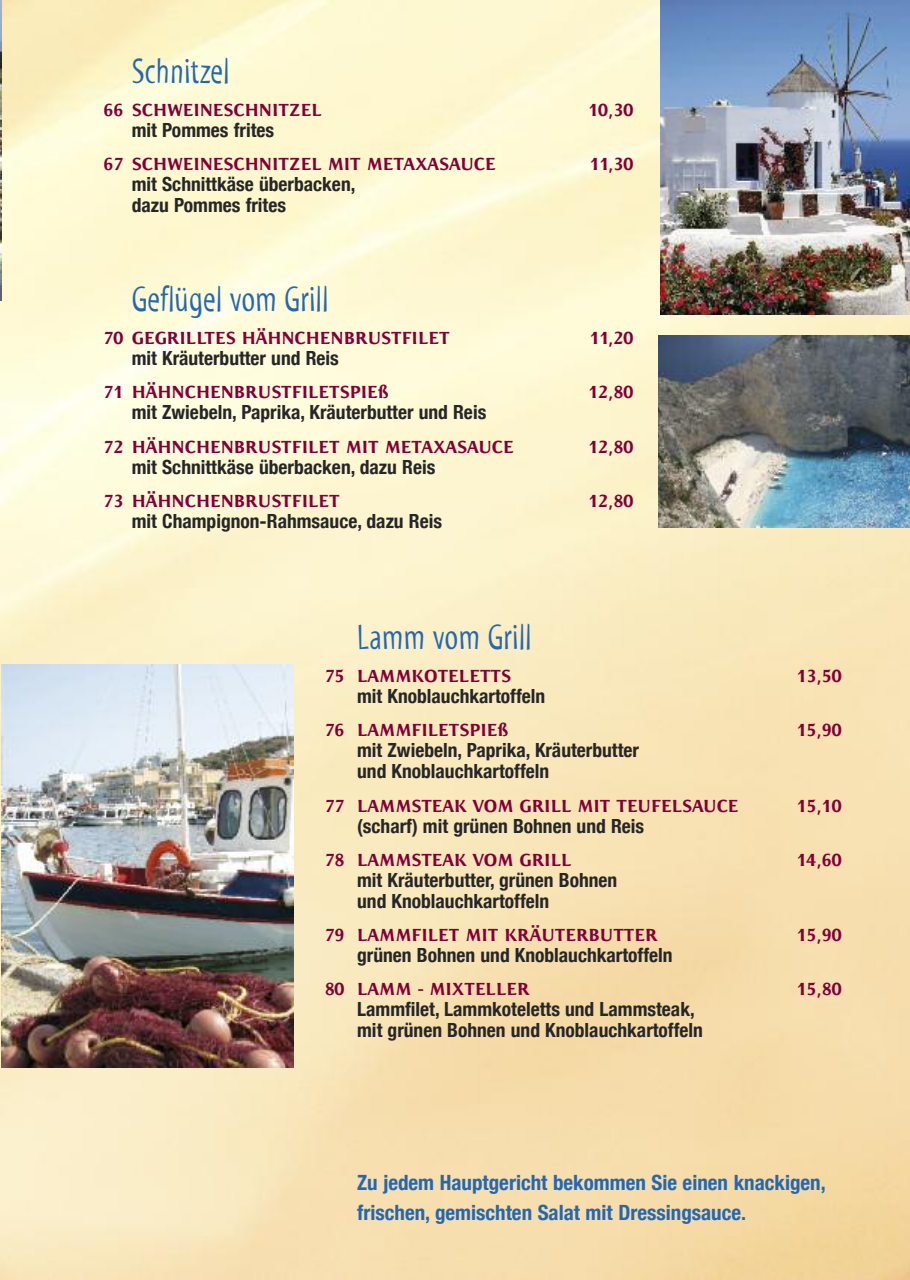
<style>
.page{position:relative;width:910px;height:1280px;background:#fff}
.page>*{position:absolute;margin:0;border:0;box-sizing:border-box;transform-origin:0 0}
.t1{font:36.3px "Myriad Std Tilt";letter-spacing:.01em;color:#2567b0;scale:.91 1}
.t2{font:700 condensed 21px/29.8px "Helvetica Neue";color:#2567b0}
.t3{font:700 condensed 19.5px/21px "Helvetica Neue";color:#272627}
.t4{font:900 18px "Resavska Sans ITC Std";color:#820038}
</style>
<div class="page">
<img style="left:0;top:0;width:910px;height:1280px">
<img style="left:2px;top:665px;width:291px;height:403px">
<img style="left:660px;top:0;width:250px;height:315px">
<img style="left:659px;top:336px;width:251px;height:191px">
<img style="left:0;top:0;width:1px;height:300px">
<h1 class="t1" style="left:132px;top:57px;width:109px">Schnitzel</h1>
<p class="t4" style="left:104px;top:103px;width:220px">66 SCHWEINESCHNITZEL</p>
<p class="t4" style="left:588px;top:103px;width:46px">10,30</p>
<p class="t3" style="left:132px;top:119px;width:144px">mit Pommes frites</p>
<p class="t4" style="left:104px;top:157px;width:394px">67 SCHWEINESCHNITZEL MIT METAXASAUCE</p>
<p class="t4" style="left:590px;top:157px;width:45px">11,30</p>
<p class="t3" style="left:132px;top:173px;width:225px">mit Schnittkäse überbacken, dazu Pommes frites</p>
<h1 class="t1" style="left:132px;top:286px;width:218px">Geflügel vom Grill</h1>
<p class="t4" style="left:104px;top:331px;width:347px">70 GEGRILLTES HÄHNCHENBRUSTFILET</p>
<p class="t4" style="left:590px;top:331px;width:45px">11,20</p>
<p class="t3" style="left:132px;top:348px;width:209px">mit Kräuterbutter und Reis</p>
<p class="t4" style="left:104px;top:385px;width:286px">71 HÄHNCHENBRUSTFILETSPIEß</p>
<p class="t4" style="left:588px;top:385px;width:46px">12,80</p>
<p class="t3" style="left:132px;top:402px;width:356px">mit Zwiebeln, Paprika, Kräuterbutter und Reis</p>
<p class="t4" style="left:104px;top:439px;width:412px">72 HÄHNCHENBRUSTFILET MIT METAXASAUCE</p>
<p class="t4" style="left:588px;top:439px;width:46px">12,80</p>
<p class="t3" style="left:132px;top:456px;width:305px">mit Schnittkäse überbacken, dazu Reis</p>
<p class="t4" style="left:104px;top:494px;width:238px">73 HÄHNCHENBRUSTFILET</p>
<p class="t4" style="left:588px;top:494px;width:46px">12,80</p>
<p class="t3" style="left:132px;top:510px;width:312px">mit Champignon-Rahmsauce, dazu Reis</p>
<h1 class="t1" style="left:357px;top:624px;width:193px">Lamm vom Grill</h1>
<p class="t4" style="left:325px;top:669px;width:188px">75 LAMMKOTELETTS</p>
<p class="t4" style="left:797px;top:669px;width:46px">13,50</p>
<p class="t3" style="left:357px;top:685px;width:190px">mit Knoblauchkartoffeln</p>
<p class="t4" style="left:325px;top:723px;width:185px">76 LAMMFILETSPIEß</p>
<p class="t4" style="left:797px;top:723px;width:46px">15,90</p>
<p class="t3" style="left:357px;top:740px;width:283px">mit Zwiebeln, Paprika, Kräuterbutter und Knoblauchkartoffeln</p>
<p class="t4" style="left:325px;top:798px;width:415px">77 LAMMSTEAK VOM GRILL MIT TEUFELSAUCE</p>
<p class="t4" style="left:797px;top:798px;width:46px">15,10</p>
<p class="t3" style="left:357px;top:815px;width:289px">(scharf) mit grünen Bohnen und Reis</p>
<p class="t4" style="left:325px;top:853px;width:248px">78 LAMMSTEAK VOM GRILL</p>
<p class="t4" style="left:797px;top:853px;width:46px">14,60</p>
<p class="t3" style="left:357px;top:869px;width:262px">mit Kräuterbutter, grünen Bohnen und Knoblauchkartoffeln</p>
<p class="t4" style="left:325px;top:928px;width:334px">79 LAMMFILET MIT KRÄUTERBUTTER</p>
<p class="t4" style="left:797px;top:928px;width:46px">15,90</p>
<p class="t3" style="left:357px;top:944px;width:317px">grünen Bohnen und Knoblauchkartoffeln</p>
<p class="t4" style="left:325px;top:982px;width:206px">80 LAMM - MIXTELLER</p>
<p class="t4" style="left:797px;top:982px;width:46px">15,80</p>
<p class="t3" style="left:357px;top:998px;width:347px">Lammfilet, Lammkoteletts und Lammsteak, mit grünen Bohnen und Knoblauchkartoffeln</p>
<p class="t2" style="left:357px;top:1167px;width:470px">Zu jedem Hauptgericht bekommen Sie einen knackigen, frischen, gemischten Salat mit Dressingsauce.</p>
</div>
